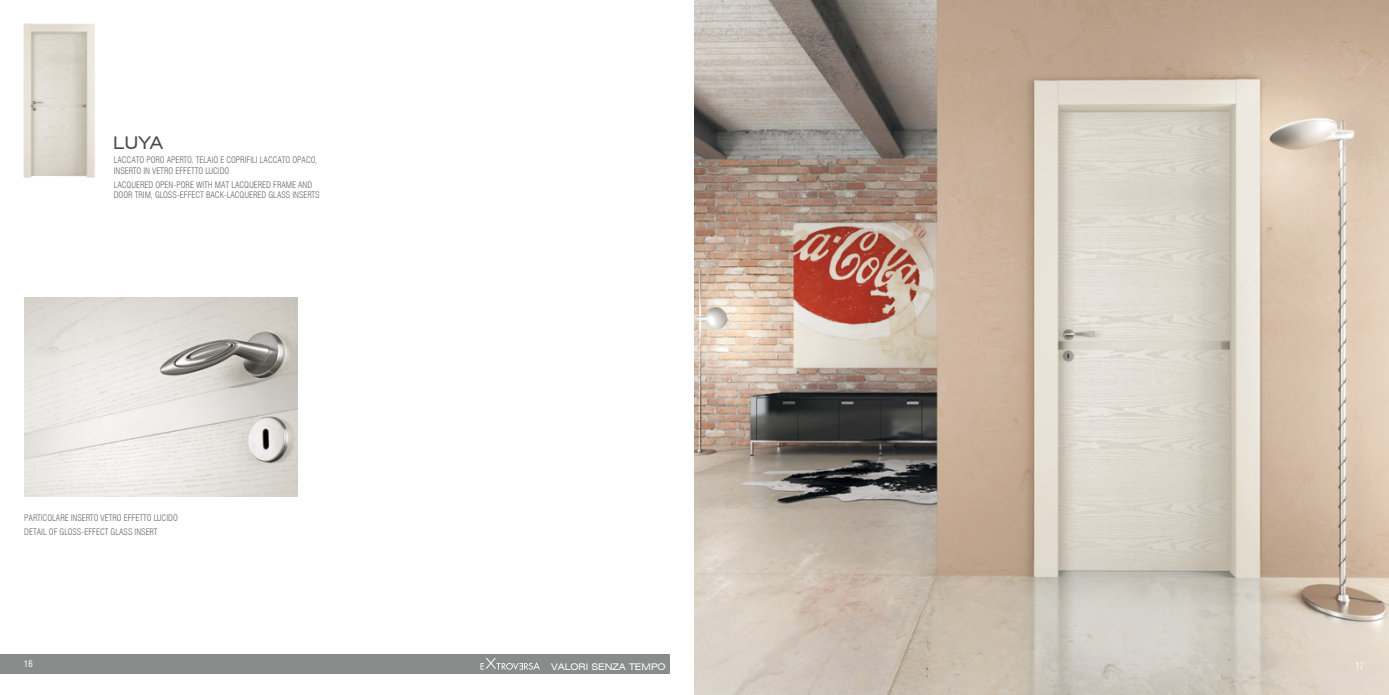
<style>
.page{position:relative;width:1389px;height:695px;background:#fff}
.page>*{position:absolute;margin:0;border:0;box-sizing:border-box;transform-origin:0 0}
.t1{font:expanded 17.5px "Swiss 721 BT";color:#4f4a49}
.t2{font:expanded 9.19px "Swiss 721 BT";color:#fff}
.t3{font:300 condensed 8.75px/10.5px "Swiss 721 BT";color:#6a6665}
.t4{font:condensed 8.75px "Swiss 721 BT";color:#fff}
</style>
<div class="page">
<img style="left:23px;top:24px;width:72px;height:154px">
<img style="left:25px;top:298px;width:273px;height:198px">
<div style="left:0;top:653px;width:670px;height:20px;background:#8a8c8c"></div>
<svg style="left:480px;top:658px;width:60px;height:12px"></svg>
<img style="left:694px;top:0;width:695px;height:694px">
<h1 class="t1" style="left:113px;top:132px;width:51px">LUYA</h1>
<p class="t3" style="left:114px;top:155px;width:205px">LACCATO PORO APERTO, TELAIO E COPRIFILI LACCATO OPACO,<br>INSERTO IN VETRO EFFETTO LUCIDO</p>
<p class="t3" style="left:114px;top:179px;width:208px">LACQUERED OPEN-PORE WITH MAT LACQUERED FRAME AND<br>DOOR TRIM, GLOSS-EFFECT BACK-LACQUERED GLASS INSERTS</p>
<p class="t3" style="left:24px;top:510px;width:155px;line-height:14px">PARTICOLARE INSERTO VETRO EFFETTO LUCIDO<br>DETAIL OF GLOSS-EFFECT GLASS INSERT</p>
<p class="t4" style="left:1355px;top:658px;width:10px">17</p>
<p class="t4" style="left:24px;top:658px;width:10px">16</p>
<p class="t2" style="left:551px;top:660px;width:116px">VALORI SENZA TEMPO</p>
<p class="t4" style="left:1355px;top:660px;width:10px">17</p>
</div>
